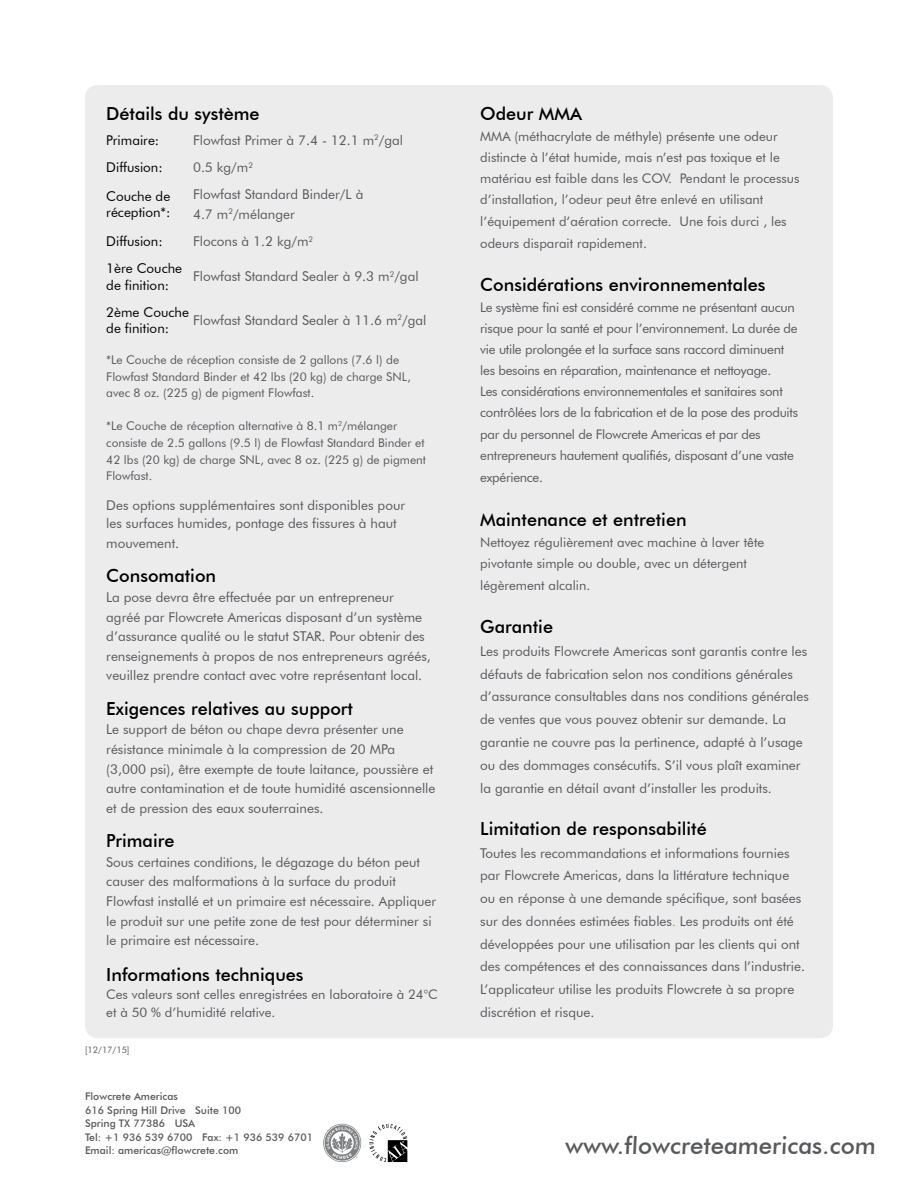
<style>
.page{position:relative;width:918px;height:1188px;background:#fff}
.page>*{position:absolute;margin:0;border:0;box-sizing:border-box;transform-origin:0 0}
.t1{font:500 24px "Futura BT";color:#58595b}
.t2{font:500 18px "Futura BT";color:#000}
.t3{font:13.5px/22.8px "Futura BT";color:#58595b}
.t4{font:13.5px/16.2px "Futura BT";color:#000}
.t5{font:13.2px/21.3px "Futura BT";color:#58595b}
.t6{font:13.2px/21.3px "Futura BT";letter-spacing:-.02em;color:#58595b}
.t7{font:12px/16.5px "Futura BT";color:#58595b}
.t8{font:500 10.5px/13.5px "Futura BT";color:#58595b}
.t9{font:9px "Futura BT";color:#58595b}
.s1{font-size:13.2px;color:#86ac6a}
</style>
<div class="page">
<div style="left:85px;top:85px;width:748px;height:953px;background:#ececed;border-radius:13px"></div>
<svg style="left:323px;top:1124px;width:38px;height:38px"></svg>
<svg style="left:369px;top:1124px;width:39px;height:39px"></svg>
<h2 class="t2" style="left:106px;top:103px;width:155px">Détails du système</h2>
<p class="t4" style="left:106px;top:132px;width:55px">Primaire:</p>
<p class="t3" style="left:193px;top:128px;width:212px">Flowfast Primer à 7.4 - 12.1 m<sup>2</sup>/gal</p>
<p class="t4" style="left:106px;top:159px;width:58px">Diffusion:</p>
<p class="t3" style="left:193px;top:156px;width:61px">0.5 kg/m<sup>2</sup></p>
<p class="t4" style="left:106px;top:188px;width:66px">Couche de réception*:</p>
<p class="t3" style="left:193px;top:185px;width:172px;line-height:19.5px">Flowfast Standard Binder/L à<br>4.7 m<sup>2</sup>/mélanger</p>
<p class="t4" style="left:106px;top:233px;width:58px">Diffusion:</p>
<p class="t3" style="left:193px;top:230px;width:122px">Flocons à 1.2 kg/m<sup>2</sup></p>
<p class="t4" style="left:106px;top:260px;width:77px">1ère Couche de finition:</p>
<p class="t3" style="left:193px;top:265px;width:227px">Flowfast Standard Sealer à 9.3 m<sup>2</sup>/gal</p>
<p class="t4" style="left:106px;top:304px;width:84px">2ème Couche de finition:</p>
<p class="t3" style="left:193px;top:309px;width:235px">Flowfast Standard Sealer à 11.6 m<sup>2</sup>/gal</p>
<p class="t7" style="left:106px;top:352px;width:306px">*Le Couche de réception consiste de 2 gallons (7.6 l) de<br>Flowfast Standard Binder et 42 lbs (20 kg) de charge SNL, avec 8 oz. (225 g) de pigment Flowfast.</p>
<p class="t7" style="left:106px;top:418px;width:321px">*Le Couche de réception alternative à 8.1 m<sup>2</sup>/mélanger consiste de 2.5 gallons (9.5 l) de Flowfast Standard Binder et 42 lbs (20 kg) de charge SNL, avec 8 oz. (225 g) de pigment Flowfast.</p>
<p class="t3" style="left:106px;top:496px;width:300px;line-height:18px">Des options supplémentaires sont disponibles pour les surfaces humides, pontage des fissures à haut</p>
<p class="t3" style="left:106px;top:532px;width:74px">mouvement.</p>
<h2 class="t2" style="left:106px;top:565px;width:111px">Consomation</h2>
<p class="t3" style="left:106px;top:587px;width:326px;line-height:19.5px">La pose devra être effectuée par un entrepreneur agréé par Flowcrete Americas disposant d’un système d’assurance qualité ou le statut STAR. Pour obtenir des renseignements à propos de nos entrepreneurs agréés, veuillez prendre contact avec votre représentant local.</p>
<h2 class="t2" style="left:106px;top:698px;width:248px">Exigences relatives au support</h2>
<p class="t3" style="left:106px;top:720px;width:331px;line-height:19.5px">Le support de béton ou chape devra présenter une résistance minimale à la compression de 20 MPa (3,000 psi), être exempte de toute laitance, poussière et autre contamination et de toute humidité ascensionnelle et de pression des eaux souterraines.</p>
<h2 class="t2" style="left:106px;top:830px;width:70px">Primaire</h2>
<p class="t3" style="left:106px;top:852px;width:331px;line-height:19.5px">Sous certaines conditions, le dégazage du béton peut causer des malformations à la surface du produit Flowfast installé et un primaire est nécessaire. Appliquer le produit sur une petite zone de test pour déterminer si le primaire est nécessaire.</p>
<h2 class="t2" style="left:106px;top:964px;width:199px">Informations techniques</h2>
<p class="t5" style="left:106px;top:985px;width:333px;line-height:17.9px">Ces valeurs sont celles enregistrées en laboratoire à 24°C et à 50 % d’humidité relative.</p>
<p class="t9" style="left:85px;top:1045px;width:46px">[12/17/15]</p>
<p class="t8" style="left:85px;top:1089px;width:230px">Flowcrete Americas<br>616 Spring Hill Drive Suite 100<br>Spring TX 77386 USA<br>Tel: +1 936 539 6700 Fax: +1 936 539 6701<br>Email: americas@flowcrete.com</p>
<h2 class="t2" style="left:480px;top:103px;width:103px">Odeur MMA</h2>
<p class="t5" style="left:480px;top:126px;width:321px">MMA (méthacrylate de méthyle) présente une odeur distincte à l’état humide, mais n’est pas toxique et le matériau est faible dans les COV. Pendant le processus d’installation, l’odeur peut être enlevé en utilisant l’équipement d’aération correcte. Une fois durci , les odeurs disparait rapidement.</p>
<h2 class="t2" style="left:480px;top:273px;width:287px">Considérations environnementales</h2>
<p class="t6" style="left:480px;top:296px;width:319px">Le système fini est considéré comme ne présentant aucun risque pour la santé et pour l’environnement. La durée de vie utile prolongée et la surface sans raccord diminuent les besoins en réparation, maintenance et nettoyage.<br>Les considérations environnementales et sanitaires sont contrôlées lors de la fabrication et de la pose des produits par du personnel de Flowcrete Americas et par des entrepreneurs hautement qualifiés, disposant d’une vaste expérience.</p>
<h2 class="t2" style="left:480px;top:508px;width:208px">Maintenance et entretien</h2>
<p class="t5" style="left:480px;top:531px;width:285px">Nettoyez régulièrement avec machine à laver tête pivotante simple ou double, avec un détergent légèrement alcalin.</p>
<h2 class="t2" style="left:480px;top:616px;width:74px">Garantie</h2>
<p class="t3" style="left:480px;top:640px;width:330px">Les produits Flowcrete Americas sont garantis contre les défauts de fabrication selon nos conditions générales d’assurance consultables dans nos conditions générales de ventes que vous pouvez obtenir sur demande. La garantie ne couvre pas la pertinence, adapté à l’usage ou des dommages consécutifs. S’il vous plaît examiner la garantie en détail avant d’installer les produits.</p>
<h2 class="t2" style="left:480px;top:817px;width:228px">Limitation de responsabilité</h2>
<p class="t3" style="left:480px;top:841px;width:326px">Toutes les recommandations et informations fournies par Flowcrete Americas, dans la littérature technique ou en réponse à une demande spécifique, sont basées sur des données estimées fiables<span class="s1">.</span> Les produits ont été développées pour une utilisation par les clients qui ont des compétences et des connaissances dans l’industrie.<br>L’applicateur utilise les produits Flowcrete à sa propre discrétion et risque.</p>
<h1 class="t1" style="left:565px;top:1131px;width:314px">www.flowcreteamericas.com</h1>
</div>
